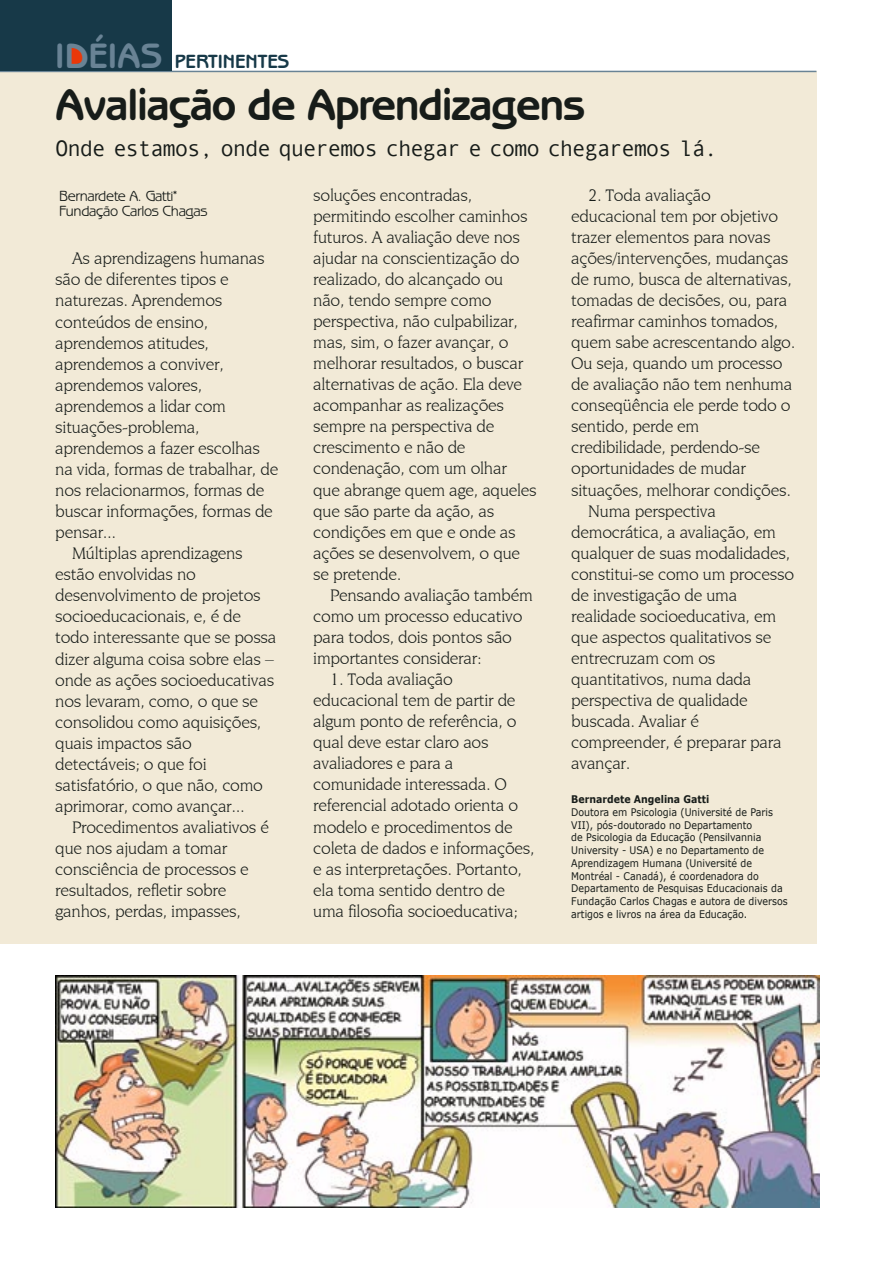
<style>
.page{position:relative;width:893px;height:1263px;background:#fff}
.page>*{position:absolute;margin:0;border:0;box-sizing:border-box;transform-origin:0 0}
._1Titulo{font:700 45px "Benguiat Gothic IT Cby BT";letter-spacing:-.025em;color:#171c19}
.t1{font:700 36px "Benguiat Gothic IT Cby BT";color:#698395}
._1olho{font:22.5px "Andale Mono";letter-spacing:-.055em;color:#171c19}
.t2{font:700 19.5px "Benguiat Gothic IT Cby BT";color:#173948}
._1texto1{font:17.55px/21px "Novarese IT Cby BT";letter-spacing:-.015em;color:#171c19}
._1_assinatura{font:15px "Benguiat Gothic IT Cby BT";letter-spacing:-.025em;color:#171c19}
._1cargo{font:10.5px/12.8px "Verdana";color:#171c19;scale:.9 1}
._1cargo-2{font:700 10.5px "Verdana";color:#171c19;scale:.9 1}
</style>
<div class="page">
<div style="left:0;top:71px;width:816px;height:873px;background:#f2ead7"></div>
<hr style="left:0;top:71px;width:816px;height:1px;background:#698395">
<div style="left:0;top:0;width:171px;height:71px;background:#173948"></div>
<svg style="left:69px;top:45px;width:16px;height:20px"></svg>
<img style="left:55px;top:975px;width:764px;height:233px">
<p class="t1" style="left:55px;top:33px;width:109px">IDÉIAS</p>
<p class="t2" style="left:175px;top:49px;width:116px">PERTINENTES</p>
<p class="_1Titulo" style="left:55px;top:77px;width:532px">Avaliação de Aprendizagens</p>
<p class="_1olho" style="left:55px;top:135px;width:664px">Onde estamos, onde queremos chegar e como chegaremos lá.</p>
<p class="_1_assinatura" style="left:59px;top:186px;width:119px">Bernardete A. Gatti*</p>
<p class="_1_assinatura" style="left:59px;top:201px;width:150px">Fundação Carlos Chagas</p>
<p class="_1texto1" style="left:55px;top:248px;width:224px;text-indent:17px">As aprendizagens humanas são de diferentes tipos e naturezas. Aprendemos conteúdos de ensino, aprendemos atitudes, aprendemos a conviver, aprendemos valores, aprendemos a lidar com situações-problema, aprendemos a fazer escolhas na vida, formas de trabalhar, de nos relacionarmos, formas de buscar informações, formas de pensar...</p>
<p class="_1texto1" style="left:55px;top:543px;width:223px;text-indent:17px">Múltiplas aprendizagens estão envolvidas no desenvolvimento de projetos socioeducacionais, e, é de todo interessante que se possa dizer alguma coisa sobre elas – onde as ações socioeducativas nos levaram, como, o que se consolidou como aquisições, quais impactos são detectáveis; o que foi satisfatório, o que não, como aprimorar, como avançar...</p>
<p class="_1texto1" style="left:55px;top:816px;width:215px;text-indent:17px">Procedimentos avaliativos é que nos ajudam a tomar consciência de processos e resultados, refletir sobre ganhos, perdas, impasses,</p>
<p class="_1texto1" style="left:313px;top:184px;width:225px">soluções encontradas, permitindo escolher caminhos futuros. A avaliação deve nos ajudar na conscientização do realizado, do alcançado ou não, tendo sempre como perspectiva, não culpabilizar, mas, sim, o fazer avançar, o melhorar resultados, o buscar alternativas de ação. Ela deve acompanhar as realizações sempre na perspectiva de crescimento e não de condenação, com um olhar que abrange quem age, aqueles que são parte da ação, as condições em que e onde as ações se desenvolvem, o que se pretende.</p>
<p class="_1texto1" style="left:313px;top:584px;width:221px;text-indent:17px">Pensando avaliação também como um processo educativo para todos, dois pontos são importantes considerar:</p>
<p class="_1texto1" style="left:313px;top:668px;width:223px;text-indent:17px">1. Toda avaliação educacional tem de partir de algum ponto de referência, o qual deve estar claro aos avaliadores e para a comunidade interessada. O referencial adotado orienta o modelo e procedimentos de coleta de dados e informações, e as interpretações. Portanto, ela toma sentido dentro de uma filosofia socioeducativa;</p>
<p class="_1texto1" style="left:571px;top:184px;width:225px;text-indent:17px">2. Toda avaliação educacional tem por objetivo trazer elementos para novas ações/intervenções, mudanças de rumo, busca de alternativas, tomadas de decisões, ou, para reafirmar caminhos tomados, quem sabe acrescentando algo.<br>Ou seja, quando um processo de avaliação não tem nenhuma conseqüência ele perde todo o sentido, perde em credibilidade, perdendo-se oportunidades de mudar situações, melhorar condições.</p>
<p class="_1texto1" style="left:571px;top:500px;width:224px;text-indent:17px">Numa perspectiva democrática, a avaliação, em qualquer de suas modalidades, constitui-se como um processo de investigação de uma realidade socioeducativa, em que aspectos qualitativos se entrecruzam com os quantitativos, numa dada perspectiva de qualidade buscada. Avaliar é compreender, é preparar para avançar.</p>
<p class="_1cargo-2" style="left:571px;top:793px;width:155px">Bernardete Angelina Gatti</p>
<p class="_1cargo" style="left:571px;top:805px;width:242px">Doutora em Psicologia (Université de Paris VII), pós-doutorado no Departamento<br>de Psicologia da Educação (Pensilvannia University - USA) e no Departamento de Aprendizagem Humana (Université de Montréal - Canadá), é coordenadora do Departamento de Pesquisas Educacionais da Fundação Carlos Chagas e autora de diversos artigos e livros na área da Educação.</p>
</div>
